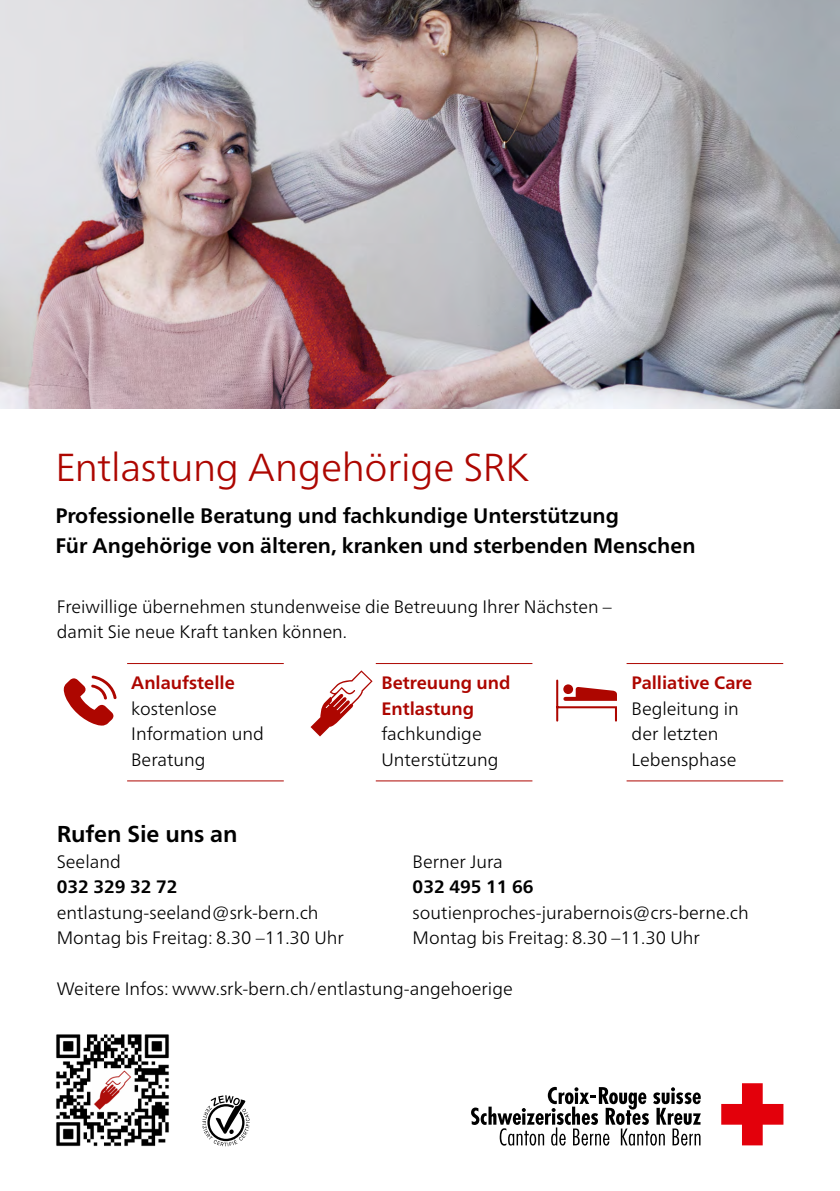
<style>
.page{position:relative;width:840px;height:1191px;background:#fff}
.page>*{position:absolute;margin:0;border:0;box-sizing:border-box;transform-origin:0 0}
.t1{font:300 39px "Frutiger Neue LTW1 G";letter-spacing:-.01em;color:#ad0600}
.t2{font:700 23px "Frutiger Neue LTW1 G";color:#000}
.t3{font:700 21px/30px "Frutiger Neue LTW1 G";color:#000}
.t4{font:300 18px/25.6px "Frutiger Neue LTW1 G";color:#000}
.t5{font:700 18px/25.6px "Frutiger Neue LTW1 G";color:#ad0600}
.t6{font:700 18px "Frutiger Neue LTW1 G";color:#000}
</style>
<div class="page">
<svg style="left:721px;top:1083px;width:62px;height:62px"></svg>
<svg style="left:471px;top:1086px;width:229px;height:59px"></svg>
<svg style="left:202px;top:1095px;width:47px;height:51px"></svg>
<img style="left:56px;top:1034px;width:113px;height:112px">
<svg style="left:556px;top:679px;width:61px;height:43px"></svg>
<svg style="left:310px;top:670px;width:62px;height:66px"></svg>
<svg style="left:63px;top:675px;width:54px;height:50px"></svg>
<hr style="left:127px;top:663px;width:156px;height:1px;background:#ad0600">
<hr style="left:127px;top:780px;width:156px;height:1px;background:#ad0600">
<hr style="left:375px;top:663px;width:157px;height:1px;background:#ad0600">
<hr style="left:375px;top:780px;width:157px;height:1px;background:#ad0600">
<hr style="left:626px;top:663px;width:156px;height:1px;background:#ad0600">
<hr style="left:626px;top:780px;width:156px;height:1px;background:#ad0600">
<img style="left:0;top:0;width:839px;height:408px">
<h1 class="t1" style="left:55px;top:444px;width:475px">Entlastung Angehörige SRK</h1>
<p class="t3" style="left:55px;top:500px;width:641px">Professionelle Beratung und fachkundige Unterstützung<br>Für Angehörige von älteren, kranken und sterbenden Menschen</p>
<p class="t4" style="left:57px;top:593px;width:556px">Freiwillige übernehmen stundenweise die Betreuung Ihrer Nächsten – damit Sie neue Kraft tanken können.</p>
<p class="t5" style="left:131px;top:670px;width:105px">Anlaufstelle</p>
<p class="t4" style="left:131px;top:695px;width:134px">kostenlose<br>Information und<br>Beratung</p>
<p class="t5" style="left:381px;top:670px;width:131px">Betreuung und<br>Entlastung</p>
<p class="t4" style="left:381px;top:721px;width:118px">fachkundige<br>Unterstützung</p>
<p class="t5" style="left:631px;top:670px;width:122px">Palliative Care</p>
<p class="t4" style="left:631px;top:695px;width:109px">Begleitung in der letzten<br>Lebensphase</p>
<p class="t2" style="left:57px;top:820px;width:182px">Rufen Sie uns an</p>
<p class="t4" style="left:57px;top:848px;width:66px">Seeland</p>
<p class="t6" style="left:57px;top:876px;width:122px">032 329 32 72</p>
<p class="t4" style="left:57px;top:899px;width:288px">entlastung-seeland@srk-bern.ch<br>Montag bis Freitag: 8.30 –11.30 Uhr</p>
<p class="t4" style="left:412px;top:848px;width:92px">Berner Jura</p>
<p class="t6" style="left:412px;top:876px;width:122px">032 495 11 66</p>
<p class="t4" style="left:412px;top:899px;width:337px">soutienproches-jurabernois@crs-berne.ch<br>Montag bis Freitag: 8.30 –11.30 Uhr</p>
<p class="t4" style="left:57px;top:976px;width:457px">Weitere Infos: www.srk-bern.ch/entlastung-angehoerige</p>
</div>
